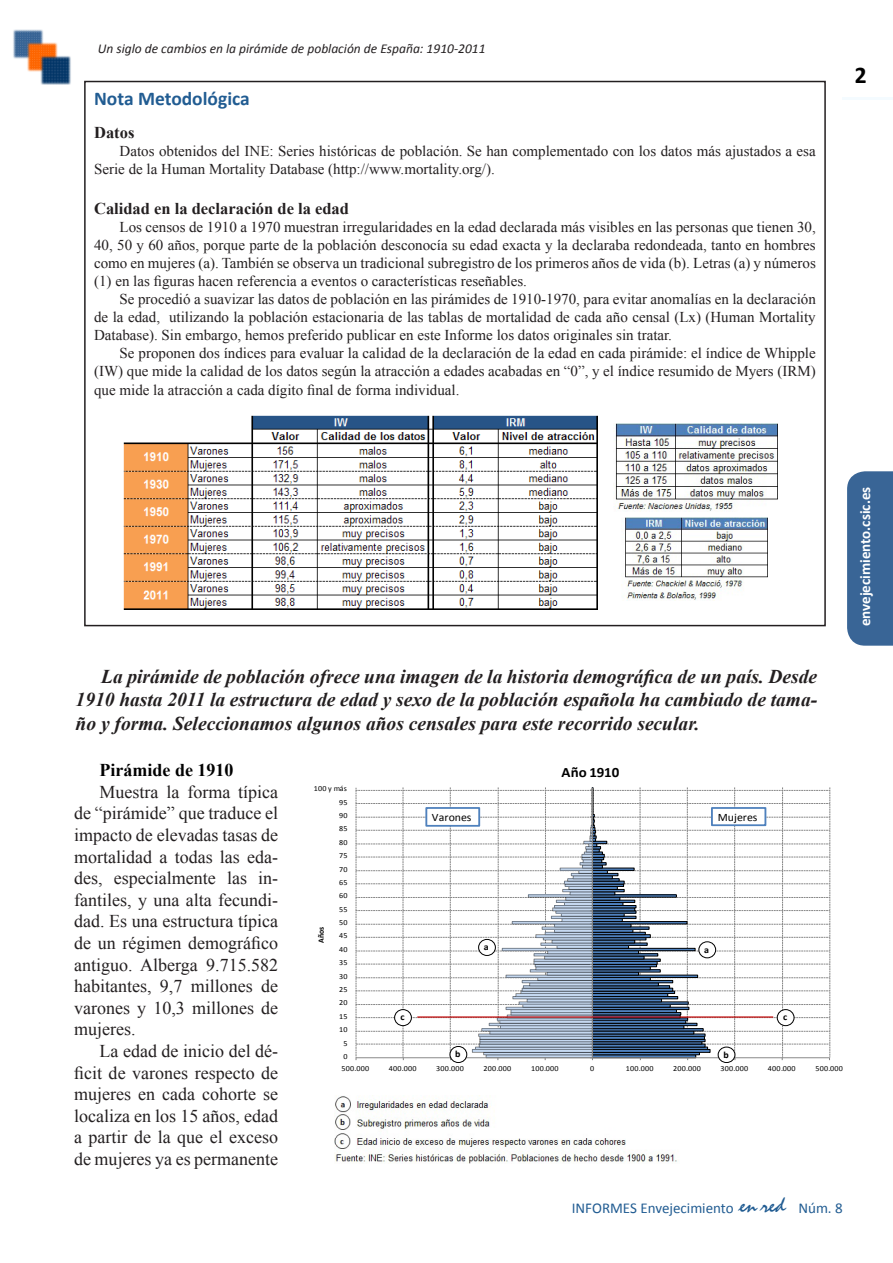
<style>
.page{position:relative;width:893px;height:1263px;background:#fff}
.page>*{position:absolute;margin:0;border:0;box-sizing:border-box;transform-origin:0 0}
.t1{font:700 24px "Calibri";color:#000}
.Texto_corrido{font:italic 700 19.5px/23.4px "Times New Roman";color:#231f20;text-align:justify}
.Ladillo_principal_co{font:700 19.5px "Calibri";color:#215c92}
.Texto_corrido-2{font:18px/21.6px "Times New Roman";color:#231f20;text-align:justify}
.Texto_corrido-3{font:700 18px "Times New Roman";color:#000}
.Texto_corrido-4{font:700 16.5px "Times New Roman";color:#231f20}
.Texto_corrido-5{font:15px/18px "Times New Roman";color:#231f20;text-align:justify}
.t2{font:15px "Calibri";color:#215c92}
.url-lateral{font:700 15px "Calibri";color:#fff}
.t3{font:700 14.25px "Calibri";letter-spacing:-.005em;color:#000;scale:1.05 1}
.t4{font:italic 13.5px "Calibri";color:#231f20}
.t5{font:11.25px "Calibri";color:#000;scale:1.05 1}
.t6{font:700 9.45px "Calibri";color:#000;scale:1.05 1}
.t7{font:700 8.1px "Calibri";color:#000;scale:.96 1}
.t8{font:7.8px "Calibri";letter-spacing:.03em;color:#000;scale:1.05 1}
.s1{font-family:"Staccato 222 BT";font-size:21px}
</style>
<div class="page">
<div style="left:847px;top:471px;width:46px;height:175px;background:#396596"></div>
<hr style="left:843px;top:98px;width:50px;height:2px;background:#f4fbff">
<svg style="left:356px;top:787px;width:474px;height:273px"></svg>
<div style="left:426px;top:808px;width:53px;height:18px;background:#fff"></div>
<div style="left:425px;top:807px;width:55px;height:20px;border:2px solid #4f81bd"></div>
<div style="left:712px;top:808px;width:53px;height:17px;background:#fff"></div>
<div style="left:711px;top:807px;width:55px;height:19px;border:2px solid #4f81bd"></div>
<div style="left:479px;top:939px;width:16px;height:16px;background:#fff;border-radius:50%"></div>
<div style="left:478px;top:939px;width:18px;height:17px;border:1px solid #000;border-radius:50%"></div>
<hr style="left:417px;top:1016px;width:356px;height:2px;background:#c00000">
<div style="left:699px;top:942px;width:17px;height:16px;background:#fff;border-radius:50%"></div>
<div style="left:698px;top:941px;width:18px;height:17px;border:1px solid #000;border-radius:50%"></div>
<div style="left:718px;top:1047px;width:17px;height:15px;background:#fff;border-radius:50%"></div>
<div style="left:718px;top:1047px;width:17px;height:16px;border:1px solid #000;border-radius:50%"></div>
<div style="left:450px;top:1046px;width:17px;height:16px;background:#fff;border-radius:50%"></div>
<div style="left:450px;top:1046px;width:17px;height:17px;border:1px solid #000;border-radius:50%"></div>
<div style="left:777px;top:1009px;width:17px;height:17px;background:#fff;border-radius:50%"></div>
<div style="left:777px;top:1009px;width:17px;height:17px;border:1px solid #000;border-radius:50%"></div>
<div style="left:395px;top:1009px;width:16px;height:17px;background:#fff;border-radius:50%"></div>
<div style="left:394px;top:1009px;width:18px;height:17px;border:1px solid #000;border-radius:50%"></div>
<img style="left:334px;top:1096px;width:343px;height:67px">
<img style="left:124px;top:415px;width:474px;height:194px">
<img style="left:615px;top:423px;width:162px;height:88px">
<img style="left:625px;top:518px;width:142px;height:83px">
<img style="left:13px;top:29px;width:58px;height:55px">
<p class="t4" style="left:98px;top:39px;width:389px">Un siglo de cambios en la pirámide de población de España: 1910-2011</p>
<p class="Ladillo_principal_co" style="left:94px;top:86px;width:157px">Nota Metodológica</p>
<p class="Texto_corrido-4" style="left:94px;top:121px;width:42px">Datos</p>
<p class="Texto_corrido-5" style="left:94px;top:142px;width:723px;text-indent:26px">Datos obtenidos del INE: Series históricas de población. Se han complementado con los datos más ajustados a esa<br>Serie de la Human Mortality Database (http://www.mortality.org/).</p>
<p class="Texto_corrido-4" style="left:94px;top:197px;width:256px">Calidad en la declaración de la edad</p>
<p class="Texto_corrido-5" style="left:94px;top:217px;width:723px;text-indent:26px">Los censos de 1910 a 1970 muestran irregularidades en la edad declarada más visibles en las personas que tienen 30, 40, 50 y 60 años, porque parte de la población desconocía su edad exacta y la declaraba redondeada, tanto en hombres como en mujeres (a). También se observa un tradicional subregistro de los primeros años de vida (b). Letras (a) y números (1) en las figuras hacen referencia a eventos o características reseñables.</p>
<p class="Texto_corrido-5" style="left:94px;top:289px;width:723px;text-indent:26px">Se procedió a suavizar las datos de población en las pirámides de 1910-1970, para evitar anomalías en la declaración de la edad, utilizando la población estacionaria de las tablas de mortalidad de cada año censal (Lx) (Human Mortality Database). Sin embargo, hemos preferido publicar en este Informe los datos originales sin tratar.</p>
<p class="Texto_corrido-5" style="left:94px;top:343px;width:723px;text-align:right">Se proponen dos índices para evaluar la calidad de la declaración de la edad en cada pirámide: el índice de Whipple (IW) que mide la calidad de los datos según la atracción a edades acabadas en “0”, y el índice resumido de Myers (IRM)</p>
<p class="Texto_corrido-5" style="left:94px;top:381px;width:367px">que mide la atracción a cada dígito final de forma individual.</p>
<p class="t1" style="left:855px;top:60px;width:13px">2</p>
<p class="url-lateral" style="left:855px;top:626px;width:141px;rotate:-90deg">envejecimiento.csic.es</p>
<p class="Texto_corrido" style="left:76px;top:664px;width:743px;text-indent:26px">La pirámide de población ofrece una imagen de la historia demográfica de un país. Desde 1910 hasta 2011 la estructura de edad y sexo de la población española ha cambiado de tama&shy;ño y forma. Seleccionamos algunos años censales para este recorrido secular.</p>
<p class="Texto_corrido-3" style="left:100px;top:758px;width:135px">Pirámide de 1910</p>
<p class="Texto_corrido-2" style="left:74px;top:781px;width:206px;text-indent:26px">Muestra la forma típica de “pirámide” que traduce el impacto de elevadas tasas de mortalidad a todas las eda&shy;des, especialmente las in&shy;fantiles, y una alta fecundi&shy;dad. Es una estructura típica de un régimen demográfico antiguo. Alberga 9.715.582 habitantes, 9,7 millones de varones y 10,3 millones de mujeres.</p>
<p class="Texto_corrido-2" style="left:74px;top:1040px;width:206px;text-indent:26px">La edad de inicio del dé&shy;ficit de varones respecto de mujeres en cada cohorte se localiza en los 15 años, edad a partir de la que el exceso de mujeres ya es permanente</p>
<p class="t8" style="left:314px;top:784px;width:33px">100 y más</p>
<p class="t8" style="left:339px;top:797px;width:10px">95</p>
<p class="t8" style="left:339px;top:810px;width:10px">90</p>
<p class="t8" style="left:339px;top:824px;width:10px">85</p>
<p class="t8" style="left:339px;top:837px;width:10px">80</p>
<p class="t8" style="left:339px;top:851px;width:10px">75</p>
<p class="t8" style="left:339px;top:864px;width:10px">70</p>
<p class="t8" style="left:339px;top:877px;width:10px">65</p>
<p class="t8" style="left:339px;top:891px;width:10px">60</p>
<p class="t7" style="left:316px;top:943px;width:18px;rotate:-90deg">Años</p>
<p class="t8" style="left:339px;top:904px;width:10px">55</p>
<p class="t8" style="left:339px;top:917px;width:10px">50</p>
<p class="t8" style="left:339px;top:931px;width:10px">45</p>
<p class="t8" style="left:339px;top:944px;width:10px">40</p>
<p class="t8" style="left:339px;top:958px;width:10px">35</p>
<p class="t8" style="left:339px;top:971px;width:10px">30</p>
<p class="t8" style="left:339px;top:984px;width:10px">25</p>
<p class="t8" style="left:339px;top:998px;width:10px">20</p>
<p class="t8" style="left:339px;top:1011px;width:10px">15</p>
<p class="t8" style="left:339px;top:1024px;width:10px">10</p>
<p class="t8" style="left:344px;top:1038px;width:5px">5</p>
<p class="t8" style="left:344px;top:1051px;width:5px">0</p>
<p class="t3" style="left:561px;top:763px;width:57px">Año 1910</p>
<p class="t5" style="left:432px;top:810px;width:39px">Varones</p>
<p class="t5" style="left:718px;top:810px;width:39px">Mujeres</p>
<p class="t6" style="left:484px;top:941px;width:6px">a</p>
<p class="t6" style="left:704px;top:943px;width:6px">a</p>
<p class="t6" style="left:400px;top:1011px;width:5px">c</p>
<p class="t6" style="left:783px;top:1011px;width:5px">c</p>
<p class="t6" style="left:455px;top:1048px;width:7px">b</p>
<p class="t6" style="left:723px;top:1048px;width:7px">b</p>
<p class="t8" style="left:341px;top:1063px;width:28px">500.000</p>
<p class="t8" style="left:389px;top:1063px;width:28px">400.000</p>
<p class="t8" style="left:436px;top:1063px;width:28px">300.000</p>
<p class="t8" style="left:484px;top:1063px;width:28px">200.000</p>
<p class="t8" style="left:531px;top:1063px;width:28px">100.000</p>
<p class="t8" style="left:590px;top:1063px;width:5px">0</p>
<p class="t8" style="left:626px;top:1063px;width:28px">100.000</p>
<p class="t8" style="left:673px;top:1063px;width:28px">200.000</p>
<p class="t8" style="left:721px;top:1063px;width:28px">300.000</p>
<p class="t8" style="left:768px;top:1063px;width:28px">400.000</p>
<p class="t8" style="left:815px;top:1063px;width:28px">500.000</p>
<p class="t2" style="left:572px;top:1198px;width:272px">INFORMES Envejecimiento <span class="s1">en red</span> Núm. 8</p>
</div>
